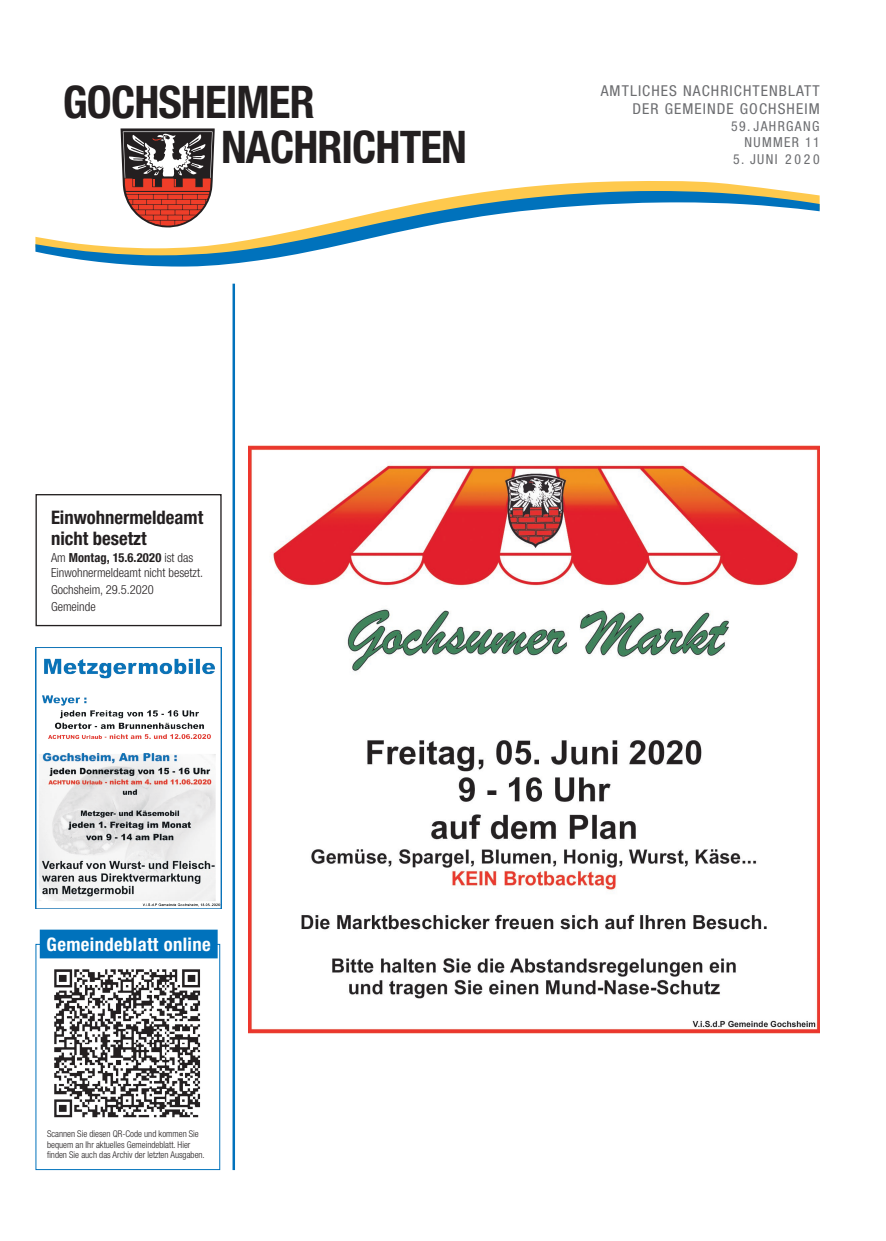
<style>
.page{position:relative;width:886px;height:1241px;background:#fff}
.page>*{position:absolute;margin:0;border:0;box-sizing:border-box;transform-origin:0 0}
.t1{font:700 condensed 45px/44.8px "Helvetica Neue";letter-spacing:-.02em;color:#231f20}
.t2{font:700 condensed 18.62px/21.4px "Helvetica Neue";color:#231f20}
.t3{font:700 condensed 18.62px "Helvetica Neue";letter-spacing:.02em;color:#fff}
.t4{font:condensed 15px/18px "Helvetica Neue";letter-spacing:.07em;color:#6c6d70;text-align:right;scale:1.04 1}
.t5{font:condensed 13.75px/16.5px "Helvetica Neue";letter-spacing:.1em;color:#6c6d70;text-align:right}
.t6{font:condensed 13.75px "Helvetica Neue";letter-spacing:.15em;color:#6c6d70}
.t7{font:300 condensed 12.5px/15px "Helvetica Neue";color:#231f20}
.t8{font:300 condensed 9.38px/10.6px "Helvetica Neue";color:#231f20}
.s1{font-weight:700}
</style>
<div class="page">
<svg style="left:121px;top:128px;width:94px;height:52px"></svg>
<svg style="left:122px;top:180px;width:664px;height:11px"></svg>
<svg style="left:35px;top:191px;width:784px;height:75px"></svg>
<hr style="left:232px;top:283px;width:3px;height:886px;background:#0072bc">
<div style="left:40px;top:929px;width:178px;height:29px;background:#0072bc"></div>
<img style="left:54px;top:969px;width:147px;height:148px">
<div style="left:36px;top:494px;width:186px;height:132px;border:1px solid #231f20"></div>
<img style="left:248px;top:445px;width:571px;height:589px">
<img style="left:36px;top:647px;width:185px;height:261px">
<h1 class="t1" style="left:221px;top:79px;width:247px;text-indent:-158px">GOCHSHEIMER<br>NACHRICHTEN</h1>
<h3 class="t4" style="left:601px;top:82px;width:212px">AMTLICHES NACHRICHTENBLATT<br>DER GEMEINDE GOCHSHEIM</h3>
<h3 class="t5" style="left:731px;top:117px;width:90px">59. JAHRGANG<br>NUMMER 11</h3>
<h3 class="t6" style="left:733px;top:151px;width:88px">5. JUNI 2020</h3>
<h2 class="t2" style="left:51px;top:506px;width:154px">Einwohnermeldeamt nicht besetzt</h2>
<h3 class="t7" style="left:51px;top:550px;width:154px">Am <span class="s1">Montag, 15.6.2020</span> ist das<br>Einwohnermeldeamt nicht besetzt.</h3>
<h3 class="t7" style="left:51px;top:581px;width:104px;line-height:16.8px">Gochsheim, 29.5.2020<br>Gemeinde</h3>
<h2 class="t3" style="left:47px;top:932px;width:166px">Gemeindeblatt online</h2>
<p class="t8" style="left:47px;top:1128px;width:159px">Scannen Sie diesen QR-Code und kommen Sie bequem an Ihr aktuelles Gemeindeblatt. Hier finden Sie auch das Archiv der letzten Ausgaben.</p>
</div>
